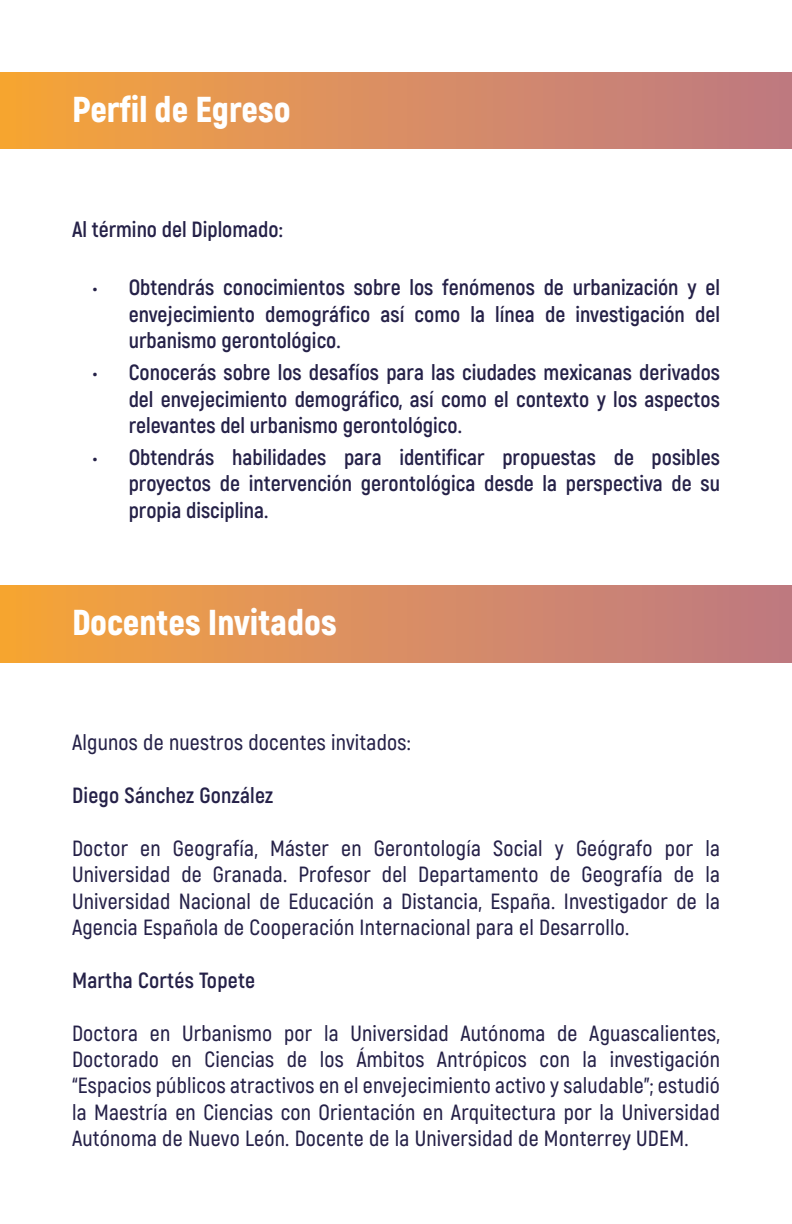
<style>
.page{position:relative;width:792px;height:1224px;background:#fff}
.page>*{position:absolute;margin:0;border:0;box-sizing:border-box;transform-origin:0 0}
.t1{font:900 36px "Akrobat";color:#fff}
.t2{font:600 22px/26.4px "Akrobat";letter-spacing:.01em;color:#252148;text-align:justify}
.t3{font:700 22px/26.4px "Akrobat";color:#252148;text-align:justify}
</style>
<div class="page">
<div style="left:0;top:72px;width:792px;height:77px;background:linear-gradient(to right,#f6a53a,#be7986)"></div>
<div style="left:0;top:586px;width:792px;height:76px;background:linear-gradient(to right,#f6a53a,#be7986)"></div>
<h1 class="t1" style="left:72px;top:86px;width:220px">Perfil de Egreso</h1>
<p class="t3" style="left:72px;top:216px;width:212px">Al término del Diplomado:</p>
<p class="t3" style="left:129px;top:274px;width:593px;text-indent:-36px">• Obtendrás conocimientos sobre los fenómenos de urbanización y el envejecimiento demográfico así como la línea de investigación del urbanismo gerontológico.</p>
<p class="t3" style="left:129px;top:359px;width:593px;text-indent:-36px">• Conocerás sobre los desafíos para las ciudades mexicanas derivados del envejecimiento demográfico, así como el contexto y los aspectos relevantes del urbanismo gerontológico.</p>
<p class="t3" style="left:129px;top:444px;width:593px;text-indent:-36px">• Obtendrás habilidades para identificar propuestas de posibles proyectos de intervención gerontológica desde la perspectiva de su propia disciplina.</p>
<h1 class="t1" style="left:72px;top:599px;width:266px">Docentes Invitados</h1>
<p class="t2" style="left:72px;top:729px;width:340px">Algunos de nuestros docentes invitados:</p>
<p class="t3" style="left:72px;top:782px;width:203px">Diego Sánchez González</p>
<p class="t2" style="left:72px;top:835px;width:650px">Doctor en Geografía, Máster en Gerontología Social y Geógrafo por la Universidad de Granada. Profesor del Departamento de Geografía de la Universidad Nacional de Educación a Distancia, España. Investigador de la Agencia Española de Cooperación Internacional para el Desarrollo.</p>
<p class="t3" style="left:72px;top:967px;width:185px">Martha Cortés Topete</p>
<p class="t2" style="left:72px;top:1020px;width:650px">Doctora en Urbanismo por la Universidad Autónoma de Aguascalientes, Doctorado en Ciencias de los Ámbitos Antrópicos con la investigación “Espacios públicos atractivos en el envejecimiento activo y saludable”; estudió la Maestría en Ciencias con Orientación en Arquitectura por la Universidad Autónoma de Nuevo León. Docente de la Universidad de Monterrey UDEM.</p>
</div>
